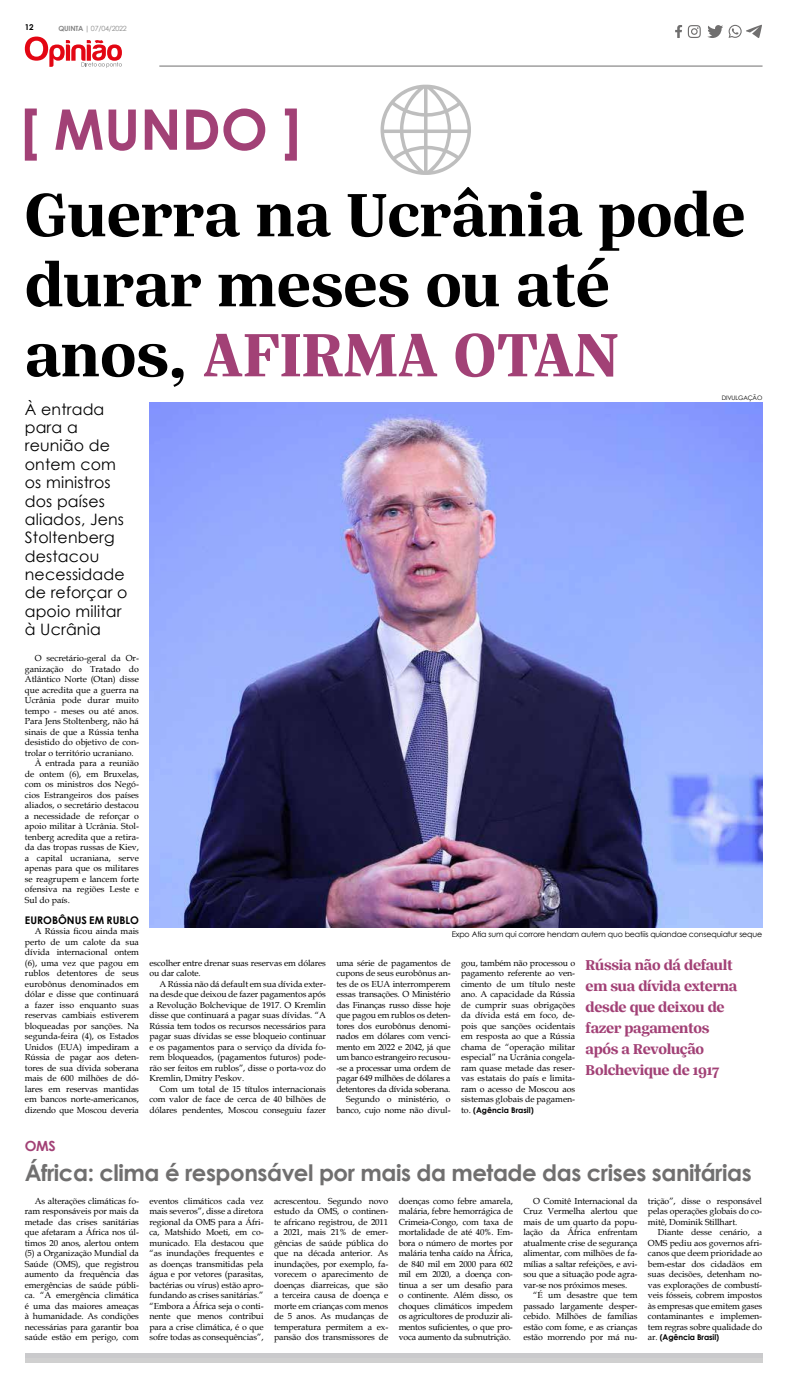
<style>
.page{position:relative;width:787px;height:1389px;background:#fff}
.page>*{position:absolute;margin:0;border:0;box-sizing:border-box;transform-origin:0 0}
.t1{font:700 66.5px/70px "Silva Text";color:#000}
.t2{font:700 22.75px "Century Gothic";letter-spacing:-.02em;color:#706f6f}
.t3{font:15.75px/18.4px "Century Gothic";letter-spacing:.01em;color:#000}
.t4{font:700 15.75px/21px "Silva Text";letter-spacing:-.02em;color:#a24176}
.t5{font:700 14px "Century Gothic";color:#a24176}
.t6{font:700 10.5px "Century Gothic";color:#000}
.t7{font:8.75px/10.5px "Book Antiqua";letter-spacing:-.01em;color:#000;text-align:justify}
.t8{font:700 8.05px "Century Gothic";color:#000}
.t9{font:7.88px "Century Gothic";letter-spacing:-.02em;color:#000}
.t10{font:700 7.88px "Century Gothic";letter-spacing:-.005em;color:#000}
.t11{font:7.17px "Century Gothic";letter-spacing:-.03em;color:#878787}
.t12{font:6.12px "Century Gothic";letter-spacing:-.02em;color:#000}
.s1{font-weight:700}
.s2{color:#a24176}
.s3{font-family:"Book Antiqua";font-weight:400;font-size:8.75px}
</style>
<div class="page">
<hr style="left:159px;top:66px;width:603px;height:1px;background:#706f6f">
<svg style="left:25px;top:37px;width:97px;height:31px"></svg>
<svg style="left:687px;top:25px;width:13px;height:13px"></svg>
<svg style="left:675px;top:25px;width:6px;height:13px"></svg>
<svg style="left:707px;top:25px;width:54px;height:13px"></svg>
<div style="left:25px;top:1358px;width:736px;height:5px;background:#d0d0d0"></div>
<div style="left:25px;top:1353px;width:736px;height:5px;background:#cacacc"></div>
<svg style="left:25px;top:109px;width:272px;height:52px"></svg>
<img style="left:149px;top:403px;width:612px;height:525px">
<svg style="left:380px;top:85px;width:91px;height:90px"></svg>
<p class="t8" style="left:25px;top:21px;width:10px">12</p>
<p class="t11" style="left:58px;top:23px;width:70px"><span class="s1">QUINTA |</span> 07/04/2022</p>
<h1 class="t1" style="left:25px;top:180px;width:721px">Guerra na Ucrânia pode durar meses ou até anos, <span class="s2">AFIRMA OTAN</span></h1>
<h3 class="t3" style="left:25px;top:399px;width:104px">À entrada para a reunião de ontem com os ministros dos países aliados, Jens<br>Stoltenberg destacou necessidade de reforçar o apoio militar à Ucrânia</h3>
<p class="t12" style="left:721px;top:393px;width:42px">DIVULGAÇÃO</p>
<p class="t7" style="left:35px;top:653px;width:106px">O secretário-geral da Or-</p>
<p class="t7" style="left:25px;top:663px;width:116px">ganização do Tratado do</p>
<p class="t7" style="left:25px;top:674px;width:116px">Atlântico Norte (Otan) disse</p>
<p class="t7" style="left:25px;top:684px;width:116px">que acredita que a guerra na</p>
<p class="t7" style="left:25px;top:695px;width:116px">Ucrânia pode durar muito</p>
<p class="t7" style="left:25px;top:705px;width:116px">tempo - meses ou até anos.</p>
<p class="t7" style="left:25px;top:716px;width:116px">Para Jens Stoltenberg, não há</p>
<p class="t7" style="left:25px;top:726px;width:116px">sinais de que a Rússia tenha</p>
<p class="t7" style="left:25px;top:737px;width:116px">desistido do objetivo de con-</p>
<p class="t7" style="left:25px;top:747px;width:110px">trolar o território ucraniano.</p>
<p class="t7" style="left:35px;top:758px;width:106px">À entrada para a reunião</p>
<p class="t7" style="left:25px;top:768px;width:116px">de ontem (6), em Bruxelas,</p>
<p class="t7" style="left:25px;top:779px;width:116px">com os ministros dos Negó-</p>
<p class="t7" style="left:25px;top:789px;width:116px">cios Estrangeiros dos países</p>
<p class="t7" style="left:25px;top:800px;width:116px">aliados, o secretário destacou</p>
<p class="t7" style="left:25px;top:810px;width:116px">a necessidade de reforçar o</p>
<p class="t7" style="left:25px;top:821px;width:116px">apoio militar à Ucrânia. Stol-</p>
<p class="t7" style="left:25px;top:831px;width:116px">tenberg acredita que a retira-</p>
<p class="t7" style="left:25px;top:842px;width:116px">da das tropas russas de Kiev,</p>
<p class="t7" style="left:25px;top:852px;width:116px">a capital ucraniana, serve</p>
<p class="t7" style="left:25px;top:863px;width:116px">apenas para que os militares</p>
<p class="t7" style="left:25px;top:873px;width:116px">se reagrupem e lancem forte</p>
<p class="t7" style="left:25px;top:884px;width:116px">ofensiva na regiões Leste e</p>
<p class="t7" style="left:25px;top:894px;width:46px">Sul do país.</p>
<p class="t6" style="left:25px;top:912px;width:116px">EUROBÔNUS EM RUBLO</p>
<p class="t7" style="left:25px;top:926px;width:116px;text-indent:10px">A Rússia ficou ainda mais perto de um calote da sua dívida internacional ontem (6), uma vez que pagou em rublos detentores de seus eurobônus denominados em dólar e disse que continuará a fazer isso enquanto suas reservas cambiais estiverem bloqueadas por sanções. Na segunda-feira (4), os Estados Unidos (EUA) impediram a Rússia de pagar aos deten&shy;tores de sua dívida soberana mais de 600 milhões de dó&shy;lares em reservas mantidas em bancos norte-americanos, dizendo que Moscou deveria</p>
<h3 class="t5" style="left:25px;top:1135px;width:33px">OMS</h3>
<h2 class="t2" style="left:25px;top:1155px;width:728px">África: clima é responsável por mais da metade das crises sanitárias</h2>
<p class="t7" style="left:25px;top:1195px;width:116px;text-indent:10px">As alterações climáticas fo&shy;ram responsáveis por mais da metade das crises sanitárias que afetaram a África nos úl&shy;timos 20 anos, alertou ontem (5) a Organização Mundial da Saúde (OMS), que registrou aumento da frequência das emergências de saúde públi&shy;ca. “A emergência climática é uma das maiores ameaças à humanidade. As condições necessárias para garantir boa saúde estão em perigo, com</p>
<p class="t7" style="left:149px;top:1195px;width:116px">eventos climáticos cada vez mais severos”, disse a diretora regional da OMS para a Áfri&shy;ca, Matshido Moeti, em co&shy;municado. Ela destacou que “as inundações frequentes e as doenças transmitidas pela água e por vetores (parasitas, bactérias ou vírus) estão apro&shy;fundando as crises sanitárias.” “Embora a África seja o conti&shy;nente que menos contribui para a crise climática, é o que sofre todas as consequências”,</p>
<p class="t7" style="left:274px;top:1195px;width:116px">acrescentou. Segundo novo estudo da OMS, o continen&shy;te africano registrou, de 2011 a 2021, mais 21% de emer&shy;gências de saúde pública do que na década anterior. As inundações, por exemplo, fa&shy;vorecem o aparecimento de doenças diarreicas, que são a terceira causa de doença e morte em crianças com menos de 5 anos. As mudanças de temperatura permitem a ex&shy;pansão dos transmissores de</p>
<p class="t7" style="left:398px;top:1195px;width:116px">doenças como febre amarela, malária, febre hemorrágica de Crimeia-Congo, com taxa de mortalidade de até 40%. Em&shy;bora o número de mortes por malária tenha caído na África, de 840 mil em 2000 para 602 mil em 2020, a doença con&shy;tinua a ser um desafio para o continente. Além disso, os choques climáticos impedem os agricultores de produzir ali&shy;mentos suficientes, o que pro&shy;voca aumento da subnutrição.</p>
<p class="t7" style="left:523px;top:1195px;width:116px;text-indent:10px">O Comitê Internacional da Cruz Vermelha alertou que mais de um quarto da popu&shy;lação da África enfrentam atualmente crise de segurança alimentar, com milhões de fa&shy;mílias a saltar refeições, e avi&shy;sou que a situação pode agra&shy;var-se nos próximos meses.</p>
<p class="t9" style="left:451px;top:929px;width:312px">Expo Atia sum qui corrore hendam autem quo beatiis quiandae consequiatur seque</p>
<h3 class="t4" style="left:585px;top:954px;width:153px">Rússia não dá default em sua dívida externa desde que deixou de fazer pagamentos após a Revolução<br>Bolchevique de 1917</h3>
<p class="t7" style="left:149px;top:957px;width:178px">escolher entre drenar suas reservas em dólares ou dar calote.</p>
<p class="t7" style="left:149px;top:978px;width:178px;text-indent:10px">A Rússia não dá default em sua dívida exter&shy;na desde que deixou de fazer pagamentos após a Revolução Bolchevique de 1917. O Kremlin disse que continuará a pagar suas dívidas. “A Rússia tem todos os recursos necessários para pagar suas dívidas se esse bloqueio continuar e os pagamentos para o serviço da dívida fo&shy;rem bloqueados, (pagamentos futuros) pode&shy;rão ser feitos em rublos”, disse o porta-voz do Kremlin, Dmitry Peskov.</p>
<p class="t7" style="left:149px;top:1083px;width:178px;text-indent:10px">Com um total de 15 títulos internacionais com valor de face de cerca de 40 bilhões de dólares pendentes, Moscou conseguiu fazer</p>
<p class="t7" style="left:336px;top:957px;width:116px;text-align:right">uma série de pagamentos de cupons de seus eurobônus an&shy;tes de os EUA interromperem essas transações. O Ministério das Finanças russo disse hoje que pagou em rublos os deten&shy;tores dos eurobônus denomi&shy;nados em dólares com venci&shy;mento em 2022 e 2042, já que um banco estrangeiro recusou--se a processar uma ordem de pagar 649 milhões de dólares a detentores da dívida soberana.<br>Segundo o ministério, o banco, cujo nome não divul-</p>
<p class="t7" style="left:461px;top:957px;width:116px">gou, também não processou o pagamento referente ao ven&shy;cimento de um título neste ano. A capacidade da Rússia de cumprir suas obrigações da dívida está em foco, de&shy;pois que sanções ocidentais em resposta ao que a Rússia chama de “operação militar especial” na Ucrânia congela&shy;ram quase metade das reser&shy;vas estatais do país e limita&shy;ram o acesso de Moscou aos sistemas globais de pagamen-</p>
<p class="t10" style="left:461px;top:1104px;width:74px"><span class="s3">to.</span> (Agência Brasil)</p>
<p class="t7" style="left:647px;top:1195px;width:116px">trição”, disse o responsável pelas operações globais do co&shy;mitê, Dominik Stillhart.</p>
<p class="t7" style="left:647px;top:1227px;width:116px;text-indent:10px">Diante desse cenário, a OMS pediu aos governos afri&shy;canos que deem prioridade ao bem-estar dos cidadãos em suas decisões, detenham no&shy;vas explorações de combustí&shy;veis fósseis, cobrem impostos às empresas que emitem gases contaminantes e implemen&shy;tem regras sobre qualidade do</p>
<p class="t10" style="left:647px;top:1331px;width:73px"><span class="s3">ar.</span> (Agência Brasil)</p>
<p class="t7" style="left:523px;top:1290px;width:116px;text-indent:10px">“É um desastre que tem passado largamente desper&shy;cebido. Milhões de famílias estão com fome, e as crianças estão morrendo por má nu-</p>
</div>
